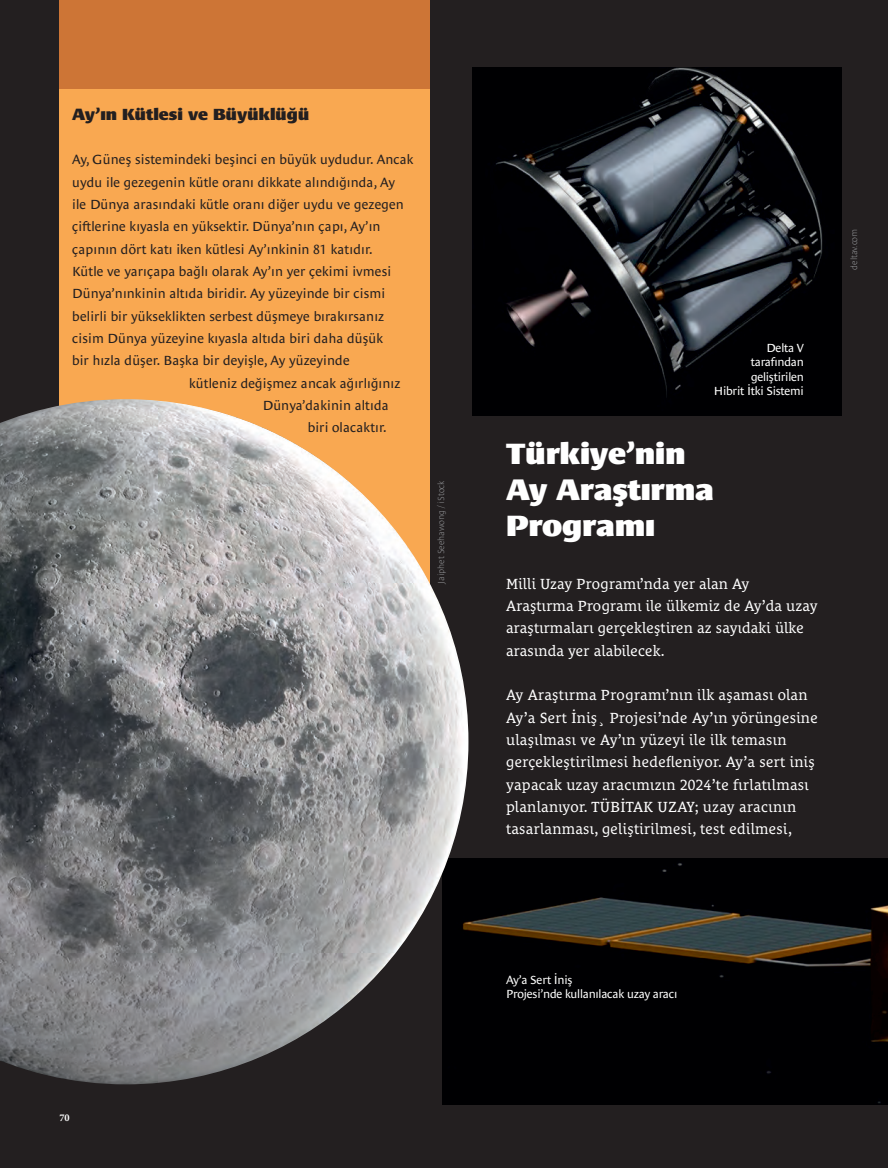
<style>
.page{position:relative;width:888px;height:1168px;background:#fff}
.page>*{position:absolute;margin:0;border:0;box-sizing:border-box;transform-origin:0 0}
.t1{font:900 30px/36px "Le Monde Sans Pro";letter-spacing:-.01em;color:#fff}
.t2{font:900 16.5px "Le Monde Sans Pro";color:#231f20}
.t3{font:15px/22.4px "Le Monde Courrier Pro";letter-spacing:.02em;color:#fff}
.t4{font:13.5px "Le Monde Sans Pro";letter-spacing:.01em;color:#231f20}
.t5{font:12px/14.4px "Le Monde Sans Pro";letter-spacing:-.02em;color:#fff}
.t6{font:700 10.35px "Minion Pro";color:#fff}
.t7{font:300 expanded 9px "Le Monde Sans Pro";letter-spacing:-.01em;color:#9d9fa2}
</style>
<div class="page">
<div style="left:0;top:0;width:888px;height:1167px;background:#231f20"></div>
<div style="left:59px;top:0;width:371px;height:177px;background:#cd7536"></div>
<img style="left:442px;top:858px;width:446px;height:246px">
<img style="left:472px;top:67px;width:370px;height:349px">
<div style="left:59px;top:89px;width:371px;height:522px;background:#f9a851"></div>
<img style="left:0;top:399px;width:468px;height:685px">
<div style="left:437px;top:480px;width:9px;height:104px;background:#231f20"></div>
<p class="t2" style="left:72px;top:107px;width:239px">Ay’ın Kütlesi ve Büyüklüğü</p>
<p class="t4" style="left:72px;top:154px;width:343px">Ay, Güneş sistemindeki beşinci en büyük uydudur. Ancak</p>
<p class="t4" style="left:72px;top:177px;width:324px">uydu ile gezegenin kütle oranı dikkate alındığında, Ay</p>
<p class="t4" style="left:72px;top:199px;width:333px">ile Dünya arasındaki kütle oranı diğer uydu ve gezegen</p>
<p class="t4" style="left:72px;top:221px;width:310px">çiftlerine kıyasla en yüksektir. Dünya’nın çapı, Ay’ın</p>
<p class="t4" style="left:72px;top:244px;width:302px">çapının dört katı iken kütlesi Ay’ınkinin 81 katıdır.</p>
<p class="t4" style="left:72px;top:266px;width:320px">Kütle ve yarıçapa bağlı olarak Ay’ın yer çekimi ivmesi</p>
<p class="t4" style="left:72px;top:288px;width:314px">Dünya’nınkinin altıda biridir. Ay yüzeyinde bir cismi</p>
<p class="t4" style="left:72px;top:311px;width:313px">belirli bir yükseklikten serbest düşmeye bırakırsanız</p>
<p class="t4" style="left:72px;top:333px;width:312px">cisim Dünya yüzeyine kıyasla altıda biri daha düşük</p>
<p class="t4" style="left:72px;top:355px;width:279px">bir hızla düşer. Başka bir deyişle, Ay yüzeyinde</p>
<p class="t4" style="left:189px;top:378px;width:213px">kütleniz değişmez ancak ağırlığınız</p>
<p class="t4" style="left:263px;top:400px;width:127px">Dünya’dakinin altıda</p>
<p class="t4" style="left:308px;top:422px;width:80px">biri olacaktır.</p>
<p class="t7" style="left:437px;top:583px;width:105px;rotate:-90deg">Jaiphet Seehawong / iStock</p>
<p class="t6" style="left:59px;top:1111px;width:12px">70</p>
<p class="t5" style="left:714px;top:341px;width:91px;text-align:right">Delta V tarafından geliştirilen<br>Hibrit İtki Sistemi</p>
<h1 class="t1" style="left:506px;top:437px;width:209px">Türkiye’nin<br>Ay Araştırma<br>Programı</h1>
<p class="t3" style="left:506px;top:573px;width:313px">Milli Uzay Programı’nda yer alan Ay Araştırma Programı ile ülkemiz de Ay’da uzay araştırmaları gerçekleştiren az sayıdaki ülke arasında yer alabilecek.</p>
<p class="t3" style="left:506px;top:685px;width:313px">Ay Araştırma Programı’nın ilk aşaması olan Ay’a Sert İniş¸ Projesi’nde Ay’ın yörüngesine ulaşılması ve Ay’ın yüzeyi ile ilk temasın gerçekleştirilmesi hedefleniyor. Ay’a sert iniş yapacak uzay aracımızın 2024’te fırlatılması planlanıyor. TÜBİTAK UZAY; uzay aracının tasarlanması, geliştirilmesi, test edilmesi,</p>
<p class="t7" style="left:850px;top:269px;width:42px;rotate:-90deg">deltav.com</p>
<p class="t5" style="left:506px;top:973px;width:173px">Ay’a Sert İniş<br>Projesi’nde kullanılacak uzay aracı</p>
</div>
